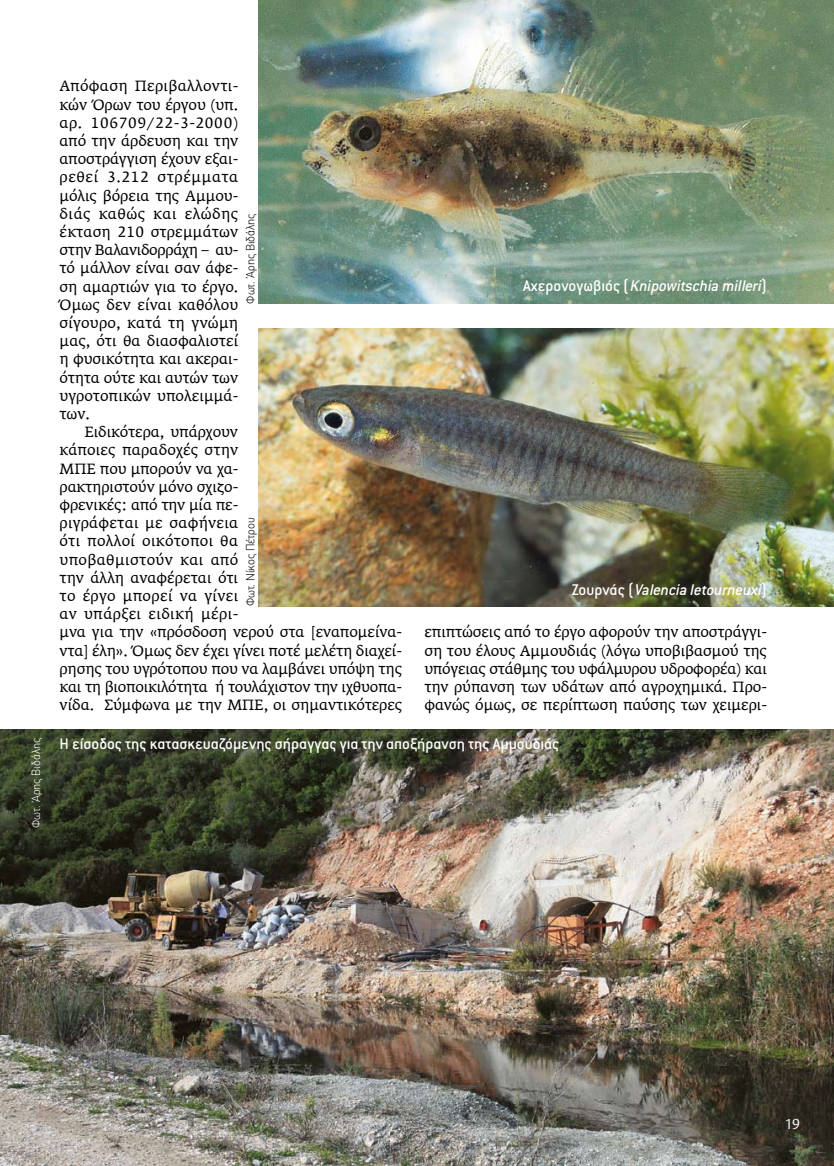
<style>
.page{position:relative;width:834px;height:1166px;background:#fff}
.page>*{position:absolute;margin:0;border:0;box-sizing:border-box;transform-origin:0 0}
.F_LEZANTES_White{font:500 16.97px "Conduit ITC Hel";color:#fff}
.F_LEZANTES_White-2{font:italic 500 16.97px "Conduit ITC Hel";color:#fff}
.t1{font:15.75px "Legacy Sans ITC Hel";color:#fff}
.F_body_01{font:14.7px/18.2px "Fedra Serif AGR Book TF";letter-spacing:-.005em;color:#000;text-align:justify}
.F_Fotografos{font:300 11.72px "CF Din";letter-spacing:-.005em;color:#000}
.F_Fotografos-2{font:300 11.72px "CF Din";letter-spacing:-.005em;color:#fff}
.s1{font-style:normal}
</style>
<div class="page">
<img style="left:258px;top:0;width:575px;height:303px">
<img style="left:258px;top:328px;width:575px;height:278px">
<img style="left:0;top:729px;width:833px;height:437px">
<p class="F_body_01" style="left:60px;top:78px;width:180px">Απόφαση Περιβαλλοντι&shy;κών Όρων του έργου (υπ. αρ. 106709/22-3-2000) από την άρδευση και την αποστράγγιση έχουν εξαι&shy;ρεθεί 3.212 στρέμματα μόλις βόρεια της Αμμου&shy;διάς καθώς και ελώδης έκταση 210 στρεμμάτων στην Βαλανιδορράχη – αυ&shy;τό μάλλον είναι σαν άφε&shy;ση αμαρτιών για το έργο.<br>Όμως δεν είναι καθόλου σίγουρο, κατά τη γνώμη μας, ότι θα διασφαλιστεί η φυσικότητα και ακεραι&shy;ότητα ούτε και αυτών των υγροτοπικών υπολειμμά&shy;των.</p>
<p class="F_body_01" style="left:60px;top:424px;width:344px;text-align:left;text-indent:25px">Ειδικότερα, υπάρχουν<br>κάποιες παραδοχές στην<br>ΜΠΕ που μπορούν να χα-<br>ρακτηριστούν μόνο σχιζο-<br>φρενικές: από την μία πε-<br>ριγράφεται με σαφήνεια<br>ότι πολλοί οικότοποι θα<br>υποβαθμιστούν και από<br>την άλλη αναφέρεται ότι<br>το έργο μπορεί να γίνει<br>αν υπάρξει ειδική μέρι-<br>μνα για την «πρόσδοση νερού στα [εναπομείνα&shy;ντα] έλη». Όμως δεν έχει γίνει ποτέ μελέτη διαχεί&shy;ρησης του υγρότοπου που να λαμβάνει υπόψη της και τη βιοποικιλότητα ή τουλάχιστον την ιχθυοπα&shy;νίδα. Σύμφωνα με την ΜΠΕ, οι σημαντικότερες</p>
<p class="F_Fotografos" style="left:244px;top:303px;width:91px;rotate:-90deg">Φωτ. Άρης Βιδάλης</p>
<p class="F_Fotografos" style="left:244px;top:606px;width:90px;rotate:-90deg">Φωτ. Νίκος Πέτρου</p>
<p class="F_LEZANTES_White-2" style="left:523px;top:277px;width:245px"><span class="s1">Αχ ε ρ ο ν ο γ ω β ι ό ς (</span> Knipowitschia milleri<span class="s1">)</span></p>
<p class="F_LEZANTES_White-2" style="left:571px;top:581px;width:197px"><span class="s1">Ζ ο υ ρ ν ά ς (</span> Valencia letourneuxi<span class="s1">)</span></p>
<p class="F_body_01" style="left:424px;top:624px;width:344px">επιπτώσεις από το έργο αφορούν την αποστράγγι&shy;ση του έλους Αμμουδιάς (λόγω υποβιβασμού της υπόγειας στάθμης του υφάλμυρου υδροφορέα) και την ρύπανση των υδάτων από αγροχημικά. Προ&shy;φανώς όμως, σε περίπτωση παύσης των χειμερι-</p>
<p class="F_Fotografos-2" style="left:30px;top:828px;width:91px;rotate:-90deg">Φωτ. Άρης Βιδάλης</p>
<p class="F_LEZANTES_White" style="left:60px;top:735px;width:501px">Η είσοδος της κατασκευαζόμενης σήραγγας για την αποξήρανση της Αμμουδιάς</p>
<p class="t1" style="left:784px;top:1115px;width:17px">19</p>
</div>
